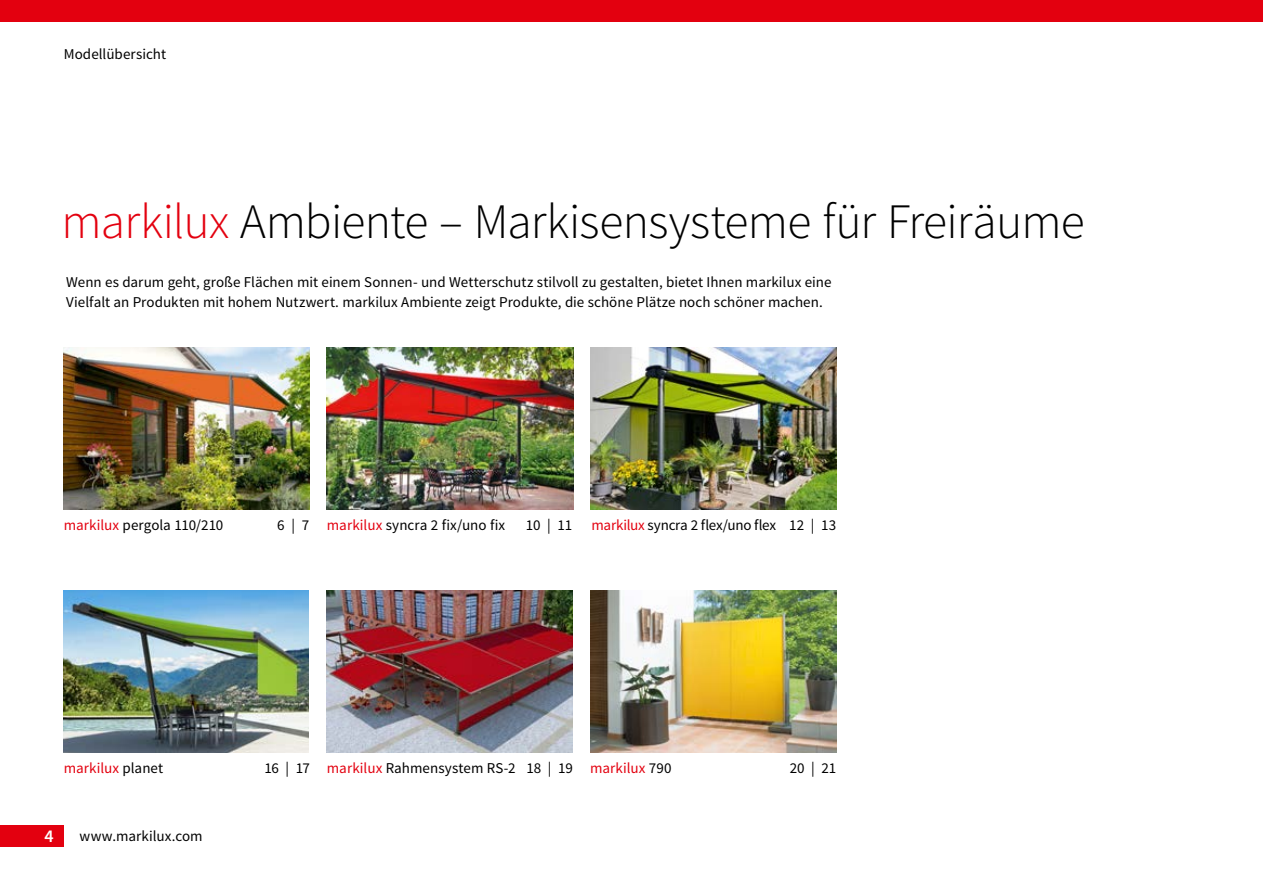
<style>
.page{position:relative;width:1263px;height:893px;background:#fff}
.page>*{position:absolute;margin:0;border:0;box-sizing:border-box;transform-origin:0 0}
.t1{font:300 49.5px "Source Sans Pro";letter-spacing:-.015em;color:#000}
.t2{font:600 18px "Source Sans Pro";color:#fff}
.t3{font:15px/20.2px "Source Sans Pro";color:#000}
.t4{font:15px "Source Sans Pro";color:#e3000f}
.s1{color:#e3000f}
.s2{color:#000}
</style>
<div class="page">
<div style="left:0;top:825px;width:64px;height:21px;background:#e3000f"></div>
<img style="left:64px;top:590px;width:245px;height:162px">
<img style="left:327px;top:590px;width:245px;height:162px">
<img style="left:64px;top:347px;width:246px;height:162px">
<img style="left:327px;top:347px;width:246px;height:162px">
<img style="left:590px;top:590px;width:246px;height:162px">
<img style="left:590px;top:347px;width:246px;height:162px">
<div style="left:0;top:0;width:1263px;height:21px;background:#e3000f"></div>
<p class="t3" style="left:64px;top:44px;width:104px">Modellübersicht</p>
<h1 class="t1" style="left:62px;top:191px;width:1025px"><span class="s1">markilux</span> Ambiente – Markisensysteme für Freiräume</h1>
<p class="t3" style="left:66px;top:272px;width:767px">Wenn es darum geht, große Flächen mit einem Sonnen- und Wetterschutz stilvoll zu gestalten, bietet Ihnen markilux eine<br>Vielfalt an Produkten mit hohem Nutzwert. markilux Ambiente zeigt Produkte, die schöne Plätze noch schöner machen.</p>
<p class="t3" style="left:64px;top:515px;width:161px"><span class="s1">markilux</span> pergola 110/210</p>
<p class="t3" style="left:277px;top:515px;width:229px">6 | 7 <span class="s1">markilux</span> syncra 2 fix/uno fix</p>
<p class="t3" style="left:526px;top:515px;width:48px">10 | 11</p>
<p class="t3" style="left:592px;top:515px;width:246px"><span class="s1">markilux</span> syncra 2 flex/uno flex 12 | 13</p>
<p class="t4" style="left:64px;top:758px;width:101px">markilux <span class="s2">planet</span></p>
<p class="t3" style="left:264px;top:758px;width:409px">16 | 17 <span class="s1">markilux</span> Rahmensystem RS-2 18 | 19 <span class="s1">markilux</span> 790</p>
<p class="t3" style="left:790px;top:758px;width:48px">20 | 21</p>
<p class="t2" style="left:44px;top:825px;width:11px">4</p>
<p class="t3" style="left:80px;top:826px;width:125px">www.markilux.com</p>
</div>
